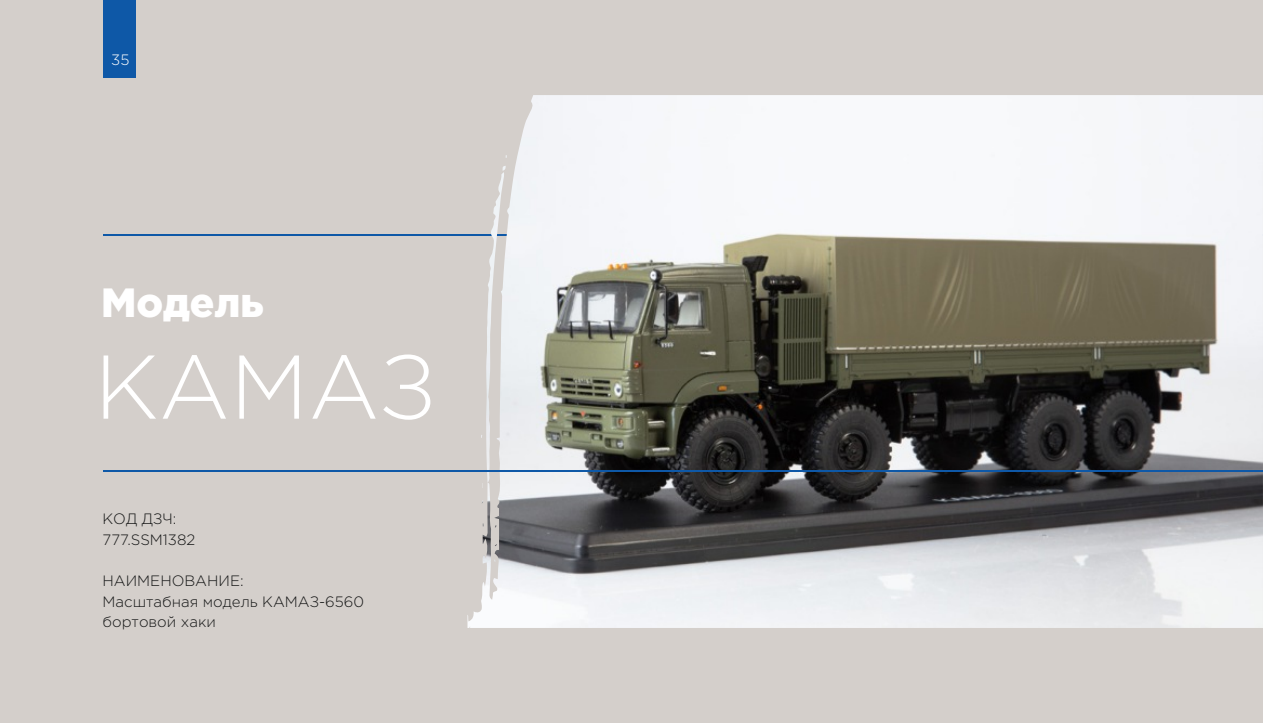
<style>
.page{position:relative;width:1263px;height:723px;background:#d4cfcb}
.page>*{position:absolute;margin:0;border:0;box-sizing:border-box;transform-origin:0 0}
.t1{font:300 90.3px "Gotham Pro";color:#fff}
.t2{font:900 40.8px "Gotham Pro";color:#fff}
.t3{font:300 15px/20.7px "Gotham Pro";color:#151616}
.t4{font:300 15px "Gotham Pro";color:#fff}
</style>
<div class="page">
<hr style="left:104px;top:234px;width:1159px;height:2px;background:#0e58a7">
<div style="left:104px;top:0;width:32px;height:77px;background:#0e58a7"></div>
<img style="left:467px;top:95px;width:796px;height:533px">
<hr style="left:104px;top:470px;width:1159px;height:1px;background:#0e58a7">
<p class="t4" style="left:111px;top:54px;width:20px">35</p>
<h2 class="t2" style="left:101px;top:287px;width:164px">Модель</h2>
<h1 class="t1" style="left:94px;top:353px;width:343px">КАМАЗ</h1>
<p class="t3" style="left:103px;top:509px;width:94px">КОД ДЗЧ:<br>777.SSM1382</p>
<p class="t3" style="left:103px;top:571px;width:263px">НАИМЕНОВАНИЕ:<br>Масштабная модель КАМАЗ-6560 бортовой хаки</p>
</div>
